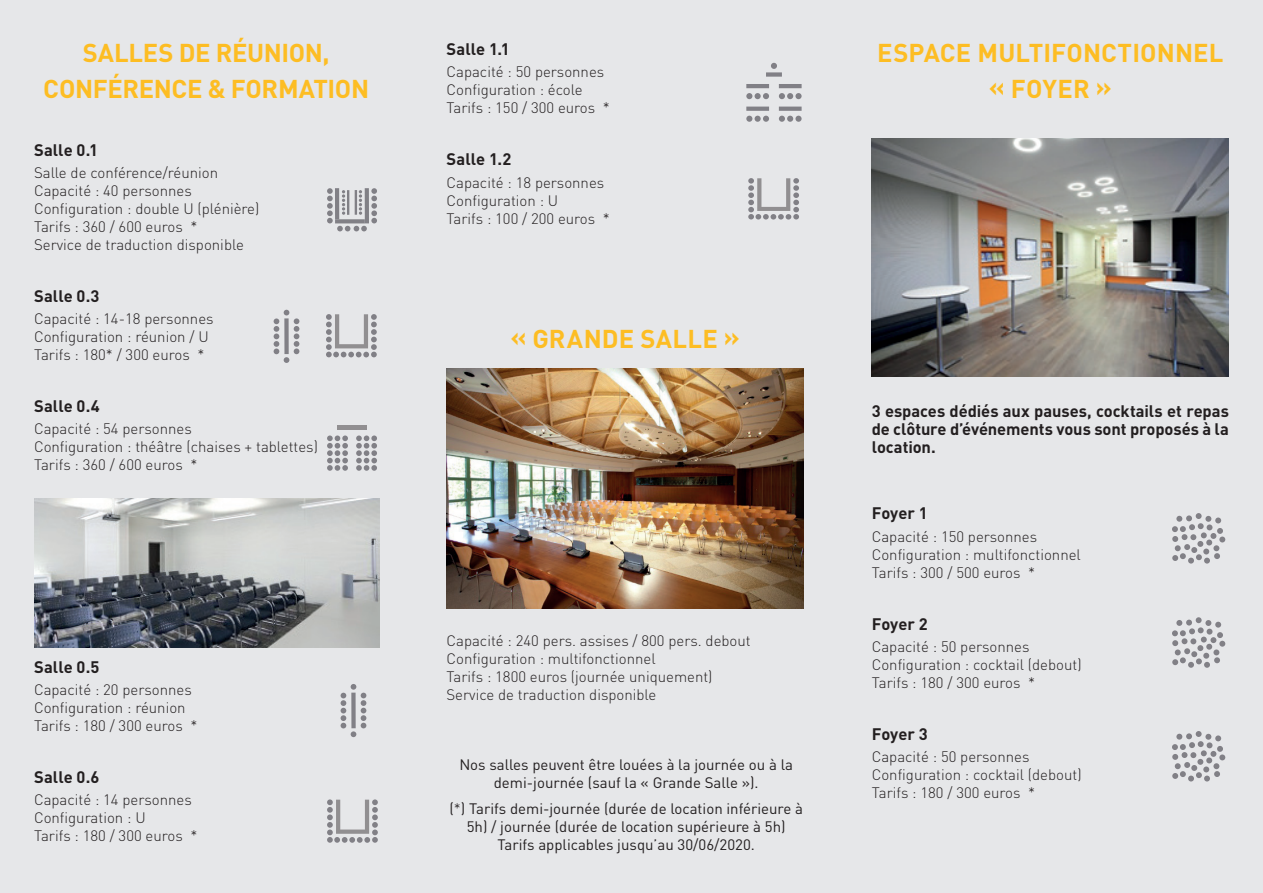
<style>
.page{position:relative;width:1263px;height:893px;background:#e6e7e9}
.page>*{position:absolute;margin:0;border:0;box-sizing:border-box;transform-origin:0 0}
.t1{font:700 25.5px/36px "DINOT";color:#fdbd23;text-align:center}
.t2{font:700 16.5px/18px "DINOT";color:#231f20;text-align:justify}
.t3{font:300 15px/18px "DINOT";color:#231f20}
.t4{font:15px/18px "DINOT";color:#231f20;text-align:center}
.s1{font-weight:300}
</style>
<div class="page">
<img style="left:34px;top:498px;width:345px;height:149px">
<img style="left:446px;top:369px;width:358px;height:240px">
<svg style="left:1172px;top:513px;width:53px;height:51px"></svg>
<svg style="left:1172px;top:617px;width:53px;height:51px"></svg>
<svg style="left:1172px;top:731px;width:53px;height:50px"></svg>
<img style="left:872px;top:138px;width:357px;height:238px">
<svg style="left:326px;top:314px;width:51px;height:43px"></svg>
<svg style="left:327px;top:799px;width:51px;height:44px"></svg>
<svg style="left:748px;top:178px;width:51px;height:42px"></svg>
<svg style="left:327px;top:435px;width:21px;height:36px"></svg>
<svg style="left:356px;top:435px;width:21px;height:36px"></svg>
<hr style="left:337px;top:425px;width:30px;height:4px;background:#918f91">
<svg style="left:327px;top:188px;width:50px;height:43px"></svg>
<hr style="left:355px;top:190px;width:2px;height:25px;background:#818086">
<hr style="left:347px;top:190px;width:2px;height:25px;background:#818086">
<svg style="left:274px;top:310px;width:25px;height:53px"></svg>
<svg style="left:341px;top:684px;width:25px;height:53px"></svg>
<svg style="left:779px;top:84px;width:23px;height:15px"></svg>
<div style="left:795px;top:93px;width:7px;height:6px;background:#818086;border-radius:50%"></div>
<svg style="left:746px;top:84px;width:23px;height:15px"></svg>
<svg style="left:779px;top:107px;width:23px;height:15px"></svg>
<div style="left:795px;top:116px;width:7px;height:6px;background:#818086;border-radius:50%"></div>
<svg style="left:766px;top:63px;width:16px;height:14px"></svg>
<svg style="left:746px;top:107px;width:23px;height:15px"></svg>
<h1 class="t1" style="left:43px;top:34px;width:327px">SALLES DE RÉUNION,<br>CONFÉRENCE &amp; FORMATION</h1>
<p class="t2" style="left:34px;top:140px;width:66px">Salle 0.1</p>
<p class="t3" style="left:34px;top:163px;width:227px">Salle de conférence/réunion<br>Capacité : 40 personnes<br>Configuration : double U (plénière)<br>Tarifs : 360 / 600 euros *<br>Service de traduction disponible</p>
<p class="t2" style="left:34px;top:286px;width:67px">Salle 0.3</p>
<p class="t3" style="left:34px;top:309px;width:181px">Capacité : 14-18 personnes<br>Configuration : réunion / U<br>Tarifs : 180* / 300 euros *</p>
<p class="t2" style="left:34px;top:397px;width:67px">Salle 0.4</p>
<p class="t3" style="left:34px;top:419px;width:285px">Capacité : 54 personnes<br>Configuration : théâtre (chaises + tablettes)<br>Tarifs : 360 / 600 euros *</p>
<p class="t2" style="left:34px;top:657px;width:67px">Salle 0.5</p>
<p class="t3" style="left:34px;top:680px;width:165px">Capacité : 20 personnes<br>Configuration : réunion<br>Tarifs : 180 / 300 euros *</p>
<p class="t2" style="left:34px;top:767px;width:67px">Salle 0.6</p>
<p class="t3" style="left:34px;top:790px;width:165px">Capacité : 14 personnes<br>Configuration : U<br>Tarifs : 180 / 300 euros *</p>
<p class="t2" style="left:446px;top:39px;width:65px">Salle 1.1</p>
<p class="t3" style="left:446px;top:62px;width:165px">Capacité : 50 personnes<br>Configuration : école<br>Tarifs : 150 / 300 euros *</p>
<p class="t2" style="left:446px;top:150px;width:66px">Salle 1.2</p>
<p class="t3" style="left:446px;top:173px;width:165px">Capacité : 18 personnes<br>Configuration : U<br>Tarifs : 100 / 200 euros *</p>
<h1 class="t1" style="left:510px;top:319px;width:231px">« GRANDE SALLE »</h1>
<p class="t3" style="left:446px;top:631px;width:306px">Capacité : 240 pers. assises / 800 pers. debout Configuration : multifonctionnel<br>Tarifs : 1800 euros (journée uniquement)<br>Service de traduction disponible</p>
<p class="t4" style="left:459px;top:755px;width:335px">Nos salles peuvent être louées à la journée ou à la demi-journée (sauf la « Grande Salle »).</p>
<p class="t4" style="left:449px;top:799px;width:355px">(<span class="s1">*</span>) Tarifs demi-journée (durée de location inférieure à<br>5h) / journée (durée de location supérieure à 5h)<br>Tarifs applicables jusqu’au 30/06/2020.</p>
<h1 class="t1" style="left:877px;top:34px;width:348px">ESPACE MULTIFONCTIONNEL « FOYER »</h1>
<p class="t2" style="left:872px;top:401px;width:359px">3 espaces dédiés aux pauses, cocktails et repas de clôture d’événements vous sont proposés à la location.</p>
<p class="t2" style="left:872px;top:504px;width:58px">Foyer 1</p>
<p class="t3" style="left:872px;top:527px;width:211px">Capacité : 150 personnes<br>Configuration : multifonctionnel<br>Tarifs : 300 / 500 euros *</p>
<p class="t2" style="left:872px;top:614px;width:58px">Foyer 2</p>
<p class="t3" style="left:872px;top:637px;width:211px">Capacité : 50 personnes<br>Configuration : cocktail (debout)<br>Tarifs : 180 / 300 euros *</p>
<p class="t2" style="left:872px;top:724px;width:58px">Foyer 3</p>
<p class="t3" style="left:872px;top:747px;width:211px">Capacité : 50 personnes<br>Configuration : cocktail (debout)<br>Tarifs : 180 / 300 euros *</p>
</div>
